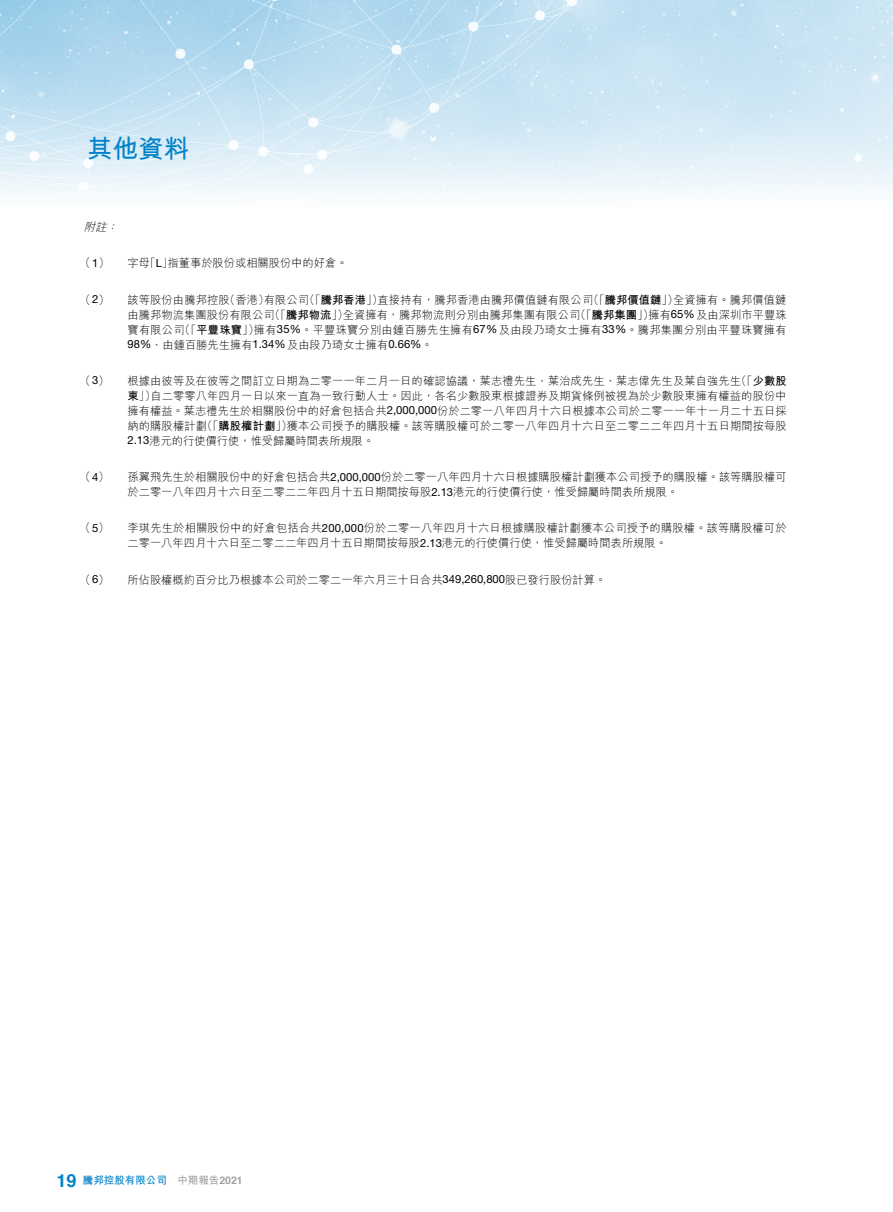
<style>
.page{position:relative;width:893px;height:1212px;background:#fff}
.page>*{position:absolute;margin:0;border:0;box-sizing:border-box;transform-origin:0 0}
.t1{font:700 25.5px "M Hei HK";color:#0082ca}
.t2{font:700 18px "Helvetica";color:#0082ca}
.t3{font:300 11.25px/15px "M Hei HK";letter-spacing:.005em;color:#000}
.t4{font:700 11.25px "M Hei HK";letter-spacing:.01em;color:#000}
.t5{font:italic 300 11.25px "M Hei HK";color:#000}
.t6{font:700 10.5px "M Hei HK";color:#9fa0a0}
.t7{font:700 10.5px "M Hei HK";color:#0082ca}
.s1{font-family:"Helvetica Neue LT Std";font-weight:400}
.s2{font-weight:700}
.s3{font-weight:300}
.s4{font-family:"Helvetica"}
</style>
<div class="page">
<img style="left:733px;top:0;width:160px;height:193px">
<svg style="left:0;top:0;width:733px;height:195px"></svg>
<h1 class="t1" style="left:87px;top:130px;width:103px">其他資料</h1>
<p class="t5" style="left:84px;top:219px;width:28px">附註</p>
<p class="t5" style="left:106px;top:219px;width:17px">：</p>
<p class="t3" style="left:79px;top:255px;width:32px">（ ）<span class="s1">1</span></p>
<p class="t3" style="left:79px;top:292px;width:32px">（ ）<span class="s1">2</span></p>
<p class="t3" style="left:79px;top:373px;width:32px">（ ）<span class="s1">3</span></p>
<p class="t3" style="left:79px;top:469px;width:32px">（ ）<span class="s1">4</span></p>
<p class="t3" style="left:79px;top:520px;width:32px">（ ）<span class="s1">5</span></p>
<p class="t3" style="left:79px;top:572px;width:32px">（ ）<span class="s1">6</span></p>
<p class="t3" style="left:128px;top:255px;width:24px">字母</p>
<p class="t3" style="left:168px;top:255px;width:181px">指董事於股份或相關股份中的好倉。</p>
<p class="t3" style="left:144px;top:255px;width:30px">「」<span class="s1">L</span></p>
<p class="t3" style="left:673px;top:292px;width:115px">全資擁有。騰邦價值鏈</p>
<p class="t3" style="left:224px;top:292px;width:47px">（香港）</p>
<p class="t3" style="left:304px;top:292px;width:81px">（「<span class="s2">騰邦香港</span>」）</p>
<p class="t4" style="left:588px;top:291px;width:92px"><span class="s3">（「</span>騰邦價值鏈<span class="s3">」）</span></p>
<p class="t3" style="left:128px;top:292px;width:104px">該等股份由騰邦控股</p>
<p class="t3" style="left:378px;top:292px;width:217px">直接持有，騰邦香港由騰邦價值鏈有限公司</p>
<p class="t3" style="left:264px;top:292px;width:47px">有限公司</p>
<p class="t3" style="left:343px;top:307px;width:239px">全資擁有，騰邦物流則分別由騰邦集團有限公司</p>
<p class="t3" style="left:648px;top:307px;width:140px">擁有<span class="s1">65%</span>及由深圳市平豐珠</p>
<p class="t3" style="left:269px;top:307px;width:81px">（「<span class="s2">騰邦物流</span>」）</p>
<p class="t3" style="left:575px;top:307px;width:81px">（「<span class="s2">騰邦集團</span>」）</p>
<p class="t3" style="left:254px;top:307px;width:534px;text-indent:-126px">由騰邦物流集團股份有限公司<br>擁有<span class="s1">35%</span>。平豐珠寶分別由鍾百勝先生擁有<span class="s1">67%</span>及由段乃琦女士擁有<span class="s1">33%</span>。騰邦集團分別由平豐珠寶擁有</p>
<p class="t3" style="left:179px;top:322px;width:82px">（「<span class="s2">平豐珠寶</span>」）</p>
<p class="t3" style="left:128px;top:322px;width:307px">寶有限公司<br><span class="s1">98%</span>、由鍾百勝先生擁有<span class="s1">1.34%</span>及由段乃琦女士擁有<span class="s1">0.66%</span>。</p>
<p class="t3" style="left:128px;top:373px;width:615px">根據由彼等及在彼等之間訂立日期為二零一一年二月一日的確認協議，葉志禮先生、葉治成先生、葉志偉先生及葉自強先生</p>
<p class="t4" style="left:736px;top:373px;width:53px"><span class="s3">（「</span>少數股</p>
<p class="t3" style="left:150px;top:388px;width:638px">自二零零八年四月一日以來一直為一致行動人士。因此，各名少數股東根據證券及期貨條例被視為於少數股東擁有權益的股份中</p>
<p class="t3" style="left:128px;top:388px;width:30px"><span class="s2">東</span>」）</p>
<p class="t3" style="left:128px;top:403px;width:661px">擁有權益。葉志禮先生於相關股份中的好倉包括合共<span class="s1">2,000,000</span>份於二零一八年四月十六日根據本公司於二零一一年十一月二十五日採</p>
<p class="t3" style="left:287px;top:418px;width:501px">獲本公司授予的購股權。該等購股權可於二零一八年四月十六日至二零二二年四月十五日期間按每股</p>
<p class="t4" style="left:201px;top:418px;width:92px"><span class="s3">（「</span>購股權計劃<span class="s3">」）</span></p>
<p class="t3" style="left:128px;top:418px;width:248px">納的購股權計劃<br><span class="s1">2.13</span>港元的行使價行使，惟受歸屬時間表所規限。</p>
<p class="t3" style="left:128px;top:469px;width:660px">孫翼飛先生於相關股份中的好倉包括合共<span class="s1">2,000,000</span>份於二零一八年四月十六日根據購股權計劃獲本公司授予的購股權。該等購股權可</p>
<p class="t3" style="left:128px;top:484px;width:552px">於二零一八年四月十六日至二零二二年四月十五日期間按每股<span class="s1">2.13</span>港元的行使價行使，惟受歸屬時間表所規限。</p>
<p class="t3" style="left:128px;top:520px;width:660px">李琪先生於相關股份中的好倉包括合共<span class="s1">200,000</span>份於二零一八年四月十六日根據購股權計劃獲本公司授予的購股權。該等購股權可於</p>
<p class="t3" style="left:128px;top:535px;width:541px">二零一八年四月十六日至二零二二年四月十五日期間按每股<span class="s1">2.13</span>港元的行使價行使，惟受歸屬時間表所規限。</p>
<p class="t3" style="left:128px;top:572px;width:480px">所佔股權概約百分比乃根據本公司於二零二一年六月三十日合共<span class="s1">349,260,800</span>股已發行股份計算。</p>
<h2 class="t2" style="left:57px;top:1166px;width:22px">19</h2>
<p class="t7" style="left:83px;top:1172px;width:86px">騰邦控股有限公司</p>
<p class="t6" style="left:177px;top:1172px;width:67px">中期報告<span class="s4">2021</span></p>
</div>
